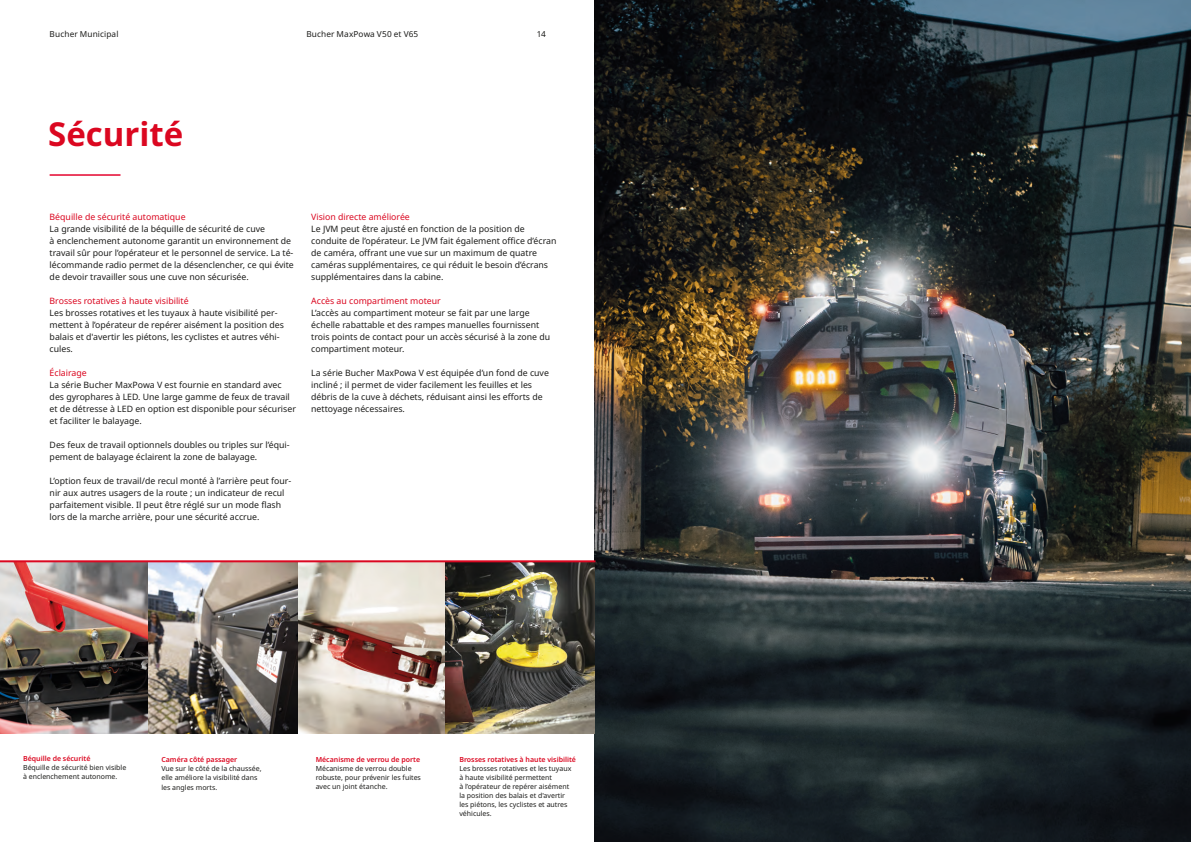
<style>
.page{position:relative;width:1191px;height:842px;background:#fff}
.page>*{position:absolute;margin:0;border:0;box-sizing:border-box;transform-origin:0 0}
.Headline_50_58{font:700 33px "Noto Sans";color:#db0720}
.Caption_copy_7_10{font:8.8px/12px "Noto Sans";color:#1d1d1b}
.Caption_header_7_10{font:8.8px "Noto Sans";color:#db0720}
.t1{font:8.2px "Noto Sans";letter-spacing:.015em;color:#1d1d1b}
.Caption_copy_7_10-2{font:7px/9px "Noto Sans";color:#1d1d1b}
.Caption_header_7_10-2{font:600 7px "Noto Sans";color:#db0720}
.Caption_copy_7_10-3{font:600 7px "Noto Sans";color:#db0720}
</style>
<div class="page">
<img style="left:595px;top:0;width:596px;height:842px">
<img style="left:0;top:562px;width:148px;height:172px">
<svg style="left:297px;top:562px;width:148px;height:172px"></svg>
<img style="left:148px;top:562px;width:149px;height:172px">
<img style="left:445px;top:562px;width:149px;height:172px">
<hr style="left:0;top:560px;width:595px;height:2px;background:#db0720">
<hr style="left:50px;top:174px;width:70px;height:2px;background:#e4042e">
<p class="t1" style="left:50px;top:28px;width:70px">Bucher Municipal</p>
<p class="t1" style="left:306px;top:28px;width:113px">Bucher MaxPowa V50 et V65</p>
<p class="t1" style="left:537px;top:28px;width:11px">14</p>
<p class="Headline_50_58" style="left:48px;top:110px;width:137px">Sécurité</p>
<p class="Caption_header_7_10" style="left:50px;top:210px;width:137px">Béquille de sécurité automatique</p>
<p class="Caption_copy_7_10" style="left:50px;top:223px;width:246px">La grande visibilité de la béquille de sécurité de cuve<br>à enclenchement autonome garantit un environnement de travail sûr pour l’opérateur et le personnel de service. La té&shy;lécommande radio permet de la désenclencher, ce qui évite de devoir travailler sous une cuve non sécurisée.</p>
<p class="Caption_header_7_10" style="left:50px;top:294px;width:140px">Brosses rotatives à haute visibilité</p>
<p class="Caption_copy_7_10" style="left:50px;top:307px;width:236px">Les brosses rotatives et les tuyaux à haute visibilité per&shy;mettent à l’opérateur de repérer aisément la position des balais et d'avertir les piétons, les cyclistes et autres véhi&shy;cules.</p>
<p class="Caption_header_7_10" style="left:50px;top:366px;width:39px">Éclairage</p>
<p class="Caption_copy_7_10" style="left:50px;top:379px;width:248px">La série Bucher MaxPowa V est fournie en standard avec des gyrophares à LED. Une large gamme de feux de travail et de détresse à LED en option est disponible pour sécuriser et faciliter le balayage.</p>
<p class="Caption_copy_7_10" style="left:50px;top:439px;width:241px">Des feux de travail optionnels doubles ou triples sur l’équi&shy;pement de balayage éclairent la zone de balayage.</p>
<p class="Caption_copy_7_10" style="left:50px;top:475px;width:243px">L’option feux de travail/de recul monté à l’arrière peut four&shy;nir aux autres usagers de la route ; un indicateur de recul parfaitement visible. Il peut être réglé sur un mode flash lors de la marche arrière, pour une sécurité accrue.</p>
<p class="Caption_header_7_10" style="left:311px;top:210px;width:100px">Vision directe améliorée</p>
<p class="Caption_copy_7_10" style="left:311px;top:223px;width:247px">Le JVM peut être ajusté en fonction de la position de conduite de l’opérateur. Le JVM fait également office d’écran de caméra, offrant une vue sur un maximum de quatre caméras supplémentaires, ce qui réduit le besoin d’écrans supplémentaires dans la cabine.</p>
<p class="Caption_header_7_10" style="left:311px;top:294px;width:131px">Accès au compartiment moteur</p>
<p class="Caption_copy_7_10" style="left:311px;top:307px;width:240px">L’accès au compartiment moteur se fait par une large échelle rabattable et des rampes manuelles fournissent trois points de contact pour un accès sécurisé à la zone du compartiment moteur.</p>
<p class="Caption_copy_7_10" style="left:311px;top:367px;width:239px">La série Bucher MaxPowa V est équipée d’un fond de cuve incliné ; il permet de vider facilement les feuilles et les débris de la cuve à déchets, réduisant ainsi les efforts de nettoyage nécessaires.</p>
<p class="Caption_header_7_10-2" style="left:23px;top:754px;width:69px">Béquille de sécurité</p>
<p class="Caption_copy_7_10-2" style="left:23px;top:763px;width:105px">Béquille de sécurité bien visible à enclenchement autonome.</p>
<p class="Caption_copy_7_10-3" style="left:161px;top:754px;width:77px">Caméra côté passager</p>
<p class="Caption_copy_7_10-2" style="left:161px;top:764px;width:102px">Vue sur le côté de la chaussée, elle améliore la visibilité dans</p>
<p class="Caption_copy_7_10-2" style="left:161px;top:783px;width:57px">les angles morts.</p>
<p class="Caption_copy_7_10-3" style="left:316px;top:754px;width:106px">Mécanisme de verrou de porte</p>
<p class="Caption_copy_7_10-2" style="left:316px;top:764px;width:107px">Mécanisme de verrou double robuste, pour prévenir les fuites avec un joint étanche.</p>
<p class="Caption_header_7_10-2" style="left:459px;top:754px;width:118px">Brosses rotatives à haute visibilité</p>
<p class="Caption_copy_7_10-2" style="left:459px;top:764px;width:113px">Les brosses rotatives et les tuyaux à haute visibilité permettent<br>à l’opérateur de repérer aisément la position des balais et d'avertir les piétons, les cyclistes et autres véhicules.</p>
</div>
